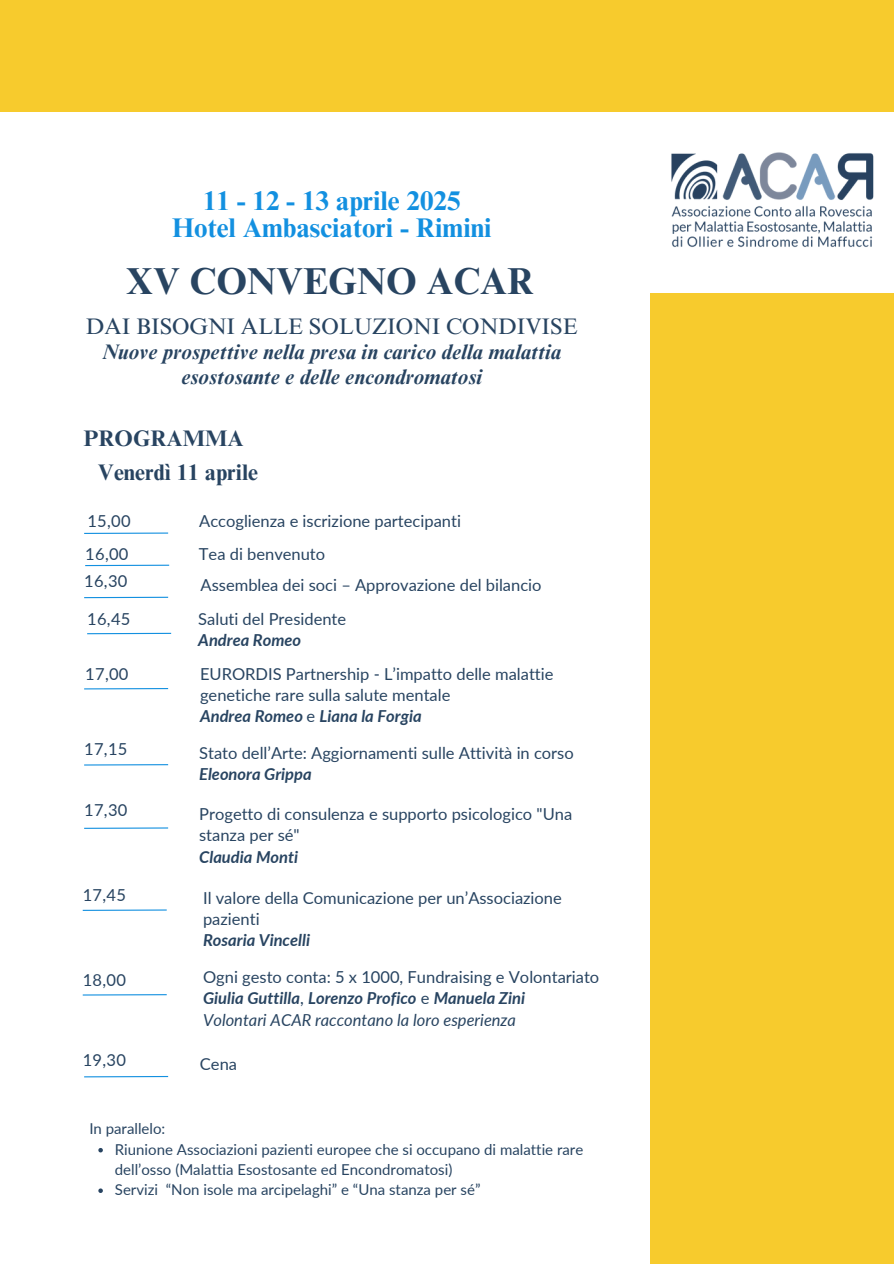
<style>
.page{position:relative;width:894px;height:1264px;background:#fff}
.page>*{position:absolute;margin:0;border:0;box-sizing:border-box;transform-origin:0 0}
.t1{font:700 37.5px "Times NRMT Pro";color:#284461}
.t2{font:700 27px/27px "Times NRMT Pro";color:#1390e0;text-align:center}
.t3{font:22.5px "Times NRMT Pro";color:#284461}
.t4{font:700 22.5px "Times NRMT Pro";color:#284461}
.t5{font:italic 700 21px/24.8px "Times NRMT Pro";color:#284461;text-align:center}
.t6{font:16.5px/21.3px "Lato";color:#284461}
.t7{font:italic 700 16.5px "Lato";color:#284461}
.t8{font:italic 16.5px "Lato";color:#284461}
.t9{font:15px/20.2px "Lato";color:#284461}
.s1{font-weight:400;font-style:normal}
</style>
<div class="page">
<hr style="left:84px;top:596px;width:84px;height:2px;background:#1390e0">
<hr style="left:85px;top:564px;width:84px;height:2px;background:#1390e0">
<hr style="left:87px;top:633px;width:84px;height:1px;background:#1390e0">
<hr style="left:84px;top:688px;width:84px;height:1px;background:#1390e0">
<hr style="left:84px;top:764px;width:84px;height:1px;background:#1390e0">
<hr style="left:84px;top:532px;width:84px;height:2px;background:#1390e0">
<hr style="left:84px;top:827px;width:84px;height:1px;background:#1390e0">
<hr style="left:83px;top:909px;width:84px;height:1px;background:#1390e0">
<div style="left:649px;top:0;width:244px;height:1263px;background:#f7cb2d"></div>
<div style="left:637px;top:111px;width:256px;height:181px;background:#fff"></div>
<img style="left:671px;top:152px;width:203px;height:95px">
<hr style="left:83px;top:994px;width:84px;height:1px;background:#1390e0">
<hr style="left:84px;top:1075px;width:84px;height:2px;background:#1390e0">
<svg style="left:98px;top:1148px;width:5px;height:4px"></svg>
<svg style="left:98px;top:1188px;width:5px;height:4px"></svg>
<div style="left:0;top:0;width:893px;height:111px;background:#f7cb2d"></div>
<p class="t2" style="left:172px;top:190px;width:321px">11 - 12 - 13 aprile 2025<br>Hotel Ambasciatori - Rimini</p>
<p class="t1" style="left:126px;top:267px;width:409px">XV CONVEGNO ACAR</p>
<p class="t3" style="left:86px;top:318px;width:493px">DAI BISOGNI ALLE SOLUZIONI CONDIVISE</p>
<p class="t5" style="left:102px;top:342px;width:460px">Nuove prospettive nella presa in carico della malattia esostosante e delle encondromatosi</p>
<h6 class="t4" style="left:83px;top:430px;width:162px">PROGRAMMA</h6>
<h6 class="t4" style="left:98px;top:463px;width:161px">Venerdì 11 aprile</h6>
<p class="t6" style="left:87px;top:509px;width:45px">15,00</p>
<h2 class="t6" style="left:199px;top:510px;width:263px">Accoglienza e iscrizione partecipanti</h2>
<p class="t6" style="left:85px;top:542px;width:45px">16,00</p>
<h4 class="t6" style="left:199px;top:542px;width:128px">Tea di benvenuto</h4>
<p class="t6" style="left:84px;top:570px;width:45px">16,30</p>
<h1 class="t6" style="left:200px;top:574px;width:342px">Assemblea dei soci – Approvazione del bilancio</h1>
<h6 class="t6" style="left:87px;top:608px;width:45px">16,45</h6>
<h6 class="t6" style="left:198px;top:608px;width:149px">Saluti del Presidente</h6>
<p class="t7" style="left:198px;top:630px;width:104px">Andrea Romeo</p>
<p class="t6" style="left:85px;top:663px;width:45px">17,00</p>
<h6 class="t6" style="left:200px;top:662px;width:355px">EURORDIS Partnership - L’impatto delle malattie genetiche rare sulla salute mentale</h6>
<p class="t7" style="left:200px;top:706px;width:223px">Andrea Romeo <span class="s1">e</span> Liana la Forgia</p>
<p class="t6" style="left:84px;top:738px;width:45px">17,15</p>
<h5 class="t6" style="left:199px;top:742px;width:376px">Stato dell’Arte: Aggiornamenti sulle Attività in corso</h5>
<h3 class="t7" style="left:199px;top:764px;width:114px">Eleonora Grippa</h3>
<p class="t6" style="left:84px;top:799px;width:45px">17,30</p>
<p class="t6" style="left:199px;top:803px;width:374px">Progetto di consulenza e supporto psicologico "Una stanza per sé"</p>
<p class="t7" style="left:199px;top:846px;width:100px">Claudia Monti</p>
<h6 class="t6" style="left:83px;top:884px;width:45px">17,45</h6>
<p class="t6" style="left:203px;top:886px;width:360px">Il valore della Comunicazione per un’Associazione pazienti</p>
<p class="t7" style="left:203px;top:930px;width:108px">Rosaria Vincelli</p>
<p class="t6" style="left:83px;top:968px;width:45px">18,00</p>
<h6 class="t6" style="left:203px;top:965px;width:397px">Ogni gesto conta: 5 x 1000, Fundraising e Volontariato</h6>
<p class="t7" style="left:203px;top:987px;width:323px">Giulia Guttilla<span class="s1">,</span> Lorenzo Profico <span class="s1">e</span> Manuela Zini</p>
<p class="t8" style="left:203px;top:1009px;width:314px">Volontari ACAR raccontano la loro esperienza</p>
<p class="t6" style="left:83px;top:1049px;width:45px">19,30</p>
<p class="t6" style="left:200px;top:1053px;width:39px">Cena</p>
<p class="t9" style="left:89px;top:1118px;width:77px">In parallelo:</p>
<h6 class="t9" style="left:115px;top:1138px;width:470px">Riunione Associazioni pazienti europee che si occupano di malattie rare dell’osso (Malattia Esostosante ed Encondromatosi)</h6>
<p class="t9" style="left:115px;top:1179px;width:45px">Servizi</p>
<p class="t9" style="left:166px;top:1179px;width:316px">“Non isole ma arcipelaghi” e “Una stanza per sé”</p>
</div>
